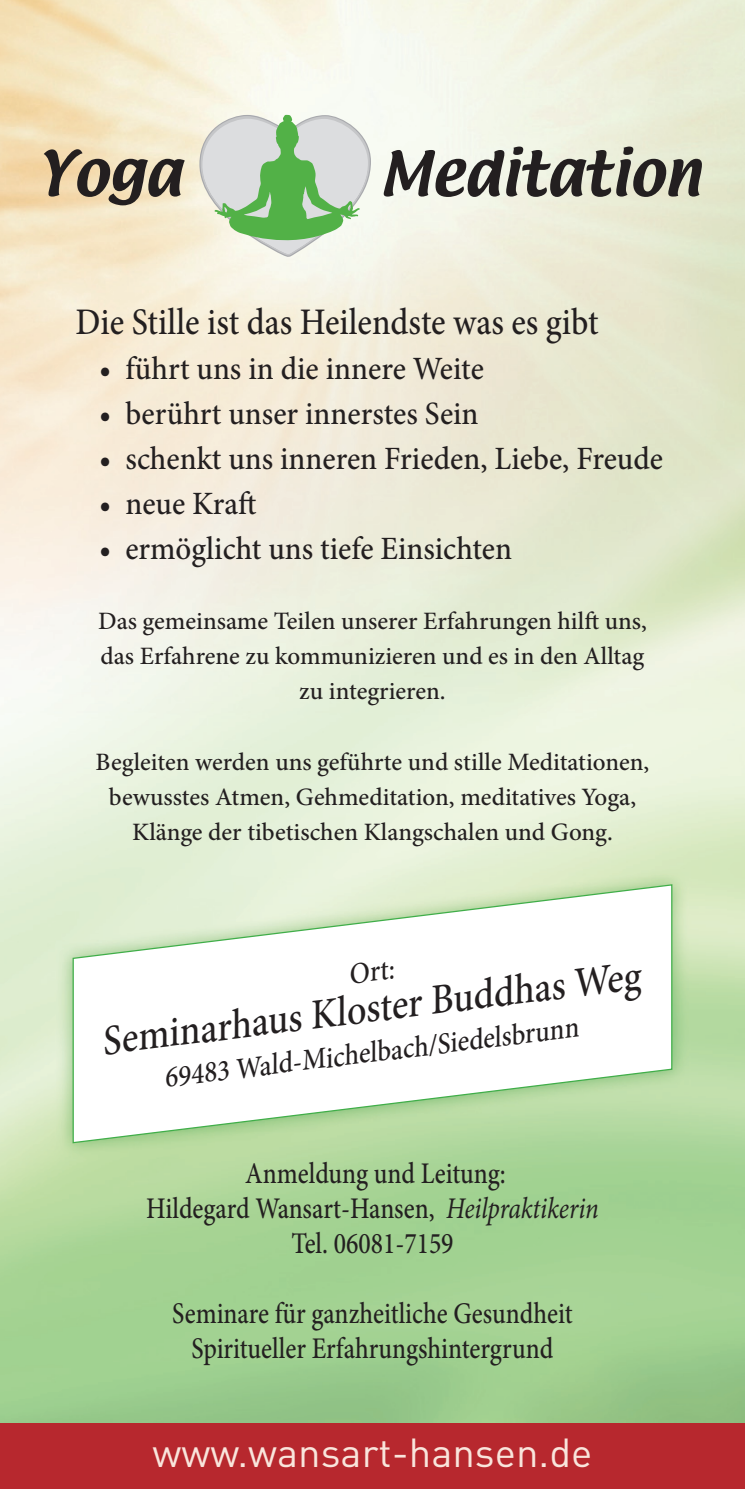
<style>
.page{position:relative;width:745px;height:1489px;background:#fff}
.page>*{position:absolute;margin:0;border:0;box-sizing:border-box;transform-origin:0 0}
.t1{font:55px "Textile";color:#231f20}
.t2{font:500 42.5px "Minion Pro";color:#231f20;scale:.9 1}
.t3{font:40px "DIN Pro";color:#f9e5dc}
.t4{font:500 37.5px "Minion Pro";color:#231f20;scale:.9 1}
.t5{font:500 32.5px "Minion Pro";color:#231f20;scale:.95 1}
.t6{font:500 30px/35px "Minion Pro";color:#231f20;text-align:center;scale:.85 1}
.t7{font:500 30px "Minion Pro";color:#231f20;scale:.9 1}
.t8{font:500 25px/35px "Minion Pro";color:#231f20;text-align:center}
.s1{font-weight:400;font-style:italic}
</style>
<div class="page">
<img style="left:57px;top:869px;width:630px;height:289px">
<svg style="left:72px;top:883px;width:600px;height:260px"></svg>
<div style="left:0;top:1423px;width:744px;height:65px;background:#b7282e"></div>
<svg style="left:198px;top:114px;width:174px;height:146px"></svg>
<h1 class="t1" style="left:36px;top:141px;width:146px">Yoga</h1>
<h1 class="t1" style="left:378px;top:141px;width:323px">Meditation</h1>
<h3 class="t4" style="left:75px;top:307px;width:582px">Die Stille ist das Heilendste was es gibt</h3>
<h3 class="t5" style="left:99px;top:356px;width:406px">• führt uns in die innere Weite</h3>
<h3 class="t5" style="left:99px;top:401px;width:400px">• berührt unser innerstes Sein</h3>
<h3 class="t5" style="left:99px;top:446px;width:594px">• schenkt uns inneren Frieden, Liebe, Freude</h3>
<h3 class="t5" style="left:99px;top:491px;width:167px">• neue Kraft</h3>
<h3 class="t5" style="left:99px;top:536px;width:435px">• ermöglicht uns tiefe Einsichten</h3>
<p class="t8" style="left:98px;top:606px;width:550px">Das gemeinsame Teilen unserer Erfahrungen hilft uns, das Erfahrene zu kommunizieren und es in den Alltag zu integrieren.</p>
<p class="t8" style="left:96px;top:746px;width:555px">Begleiten werden uns geführte und stille Meditationen, bewusstes Atmen, Gehmeditation, meditatives Yoga,<br>Klänge der tibetischen Klangschalen und Gong.</p>
<p class="t7" style="left:347px;top:962px;width:52px;rotate:-7deg">Ort:</p>
<h2 class="t2" style="left:100px;top:1024px;width:603px;rotate:-7deg">Seminarhaus Kloster Buddhas Weg</h2>
<p class="t7" style="left:163px;top:1065px;width:464px;rotate:-7deg">69483 Wald-Michelbach/Siedelsbrunn</p>
<p class="t6" style="left:146px;top:1158px;width:533px">Anmeldung und Leitung:<br>Hildegard Wansart-Hansen, <span class="s1">Heilpraktikerin<br></span>Tel. 06081-7159</p>
<p class="t6" style="left:172px;top:1298px;width:472px">Seminare für ganzheitliche Gesundheit<br>Spiritueller Erfahrungshintergrund</p>
<h3 class="t3" style="left:152px;top:1438px;width:441px">www.wansart-hansen.de</h3>
</div>
